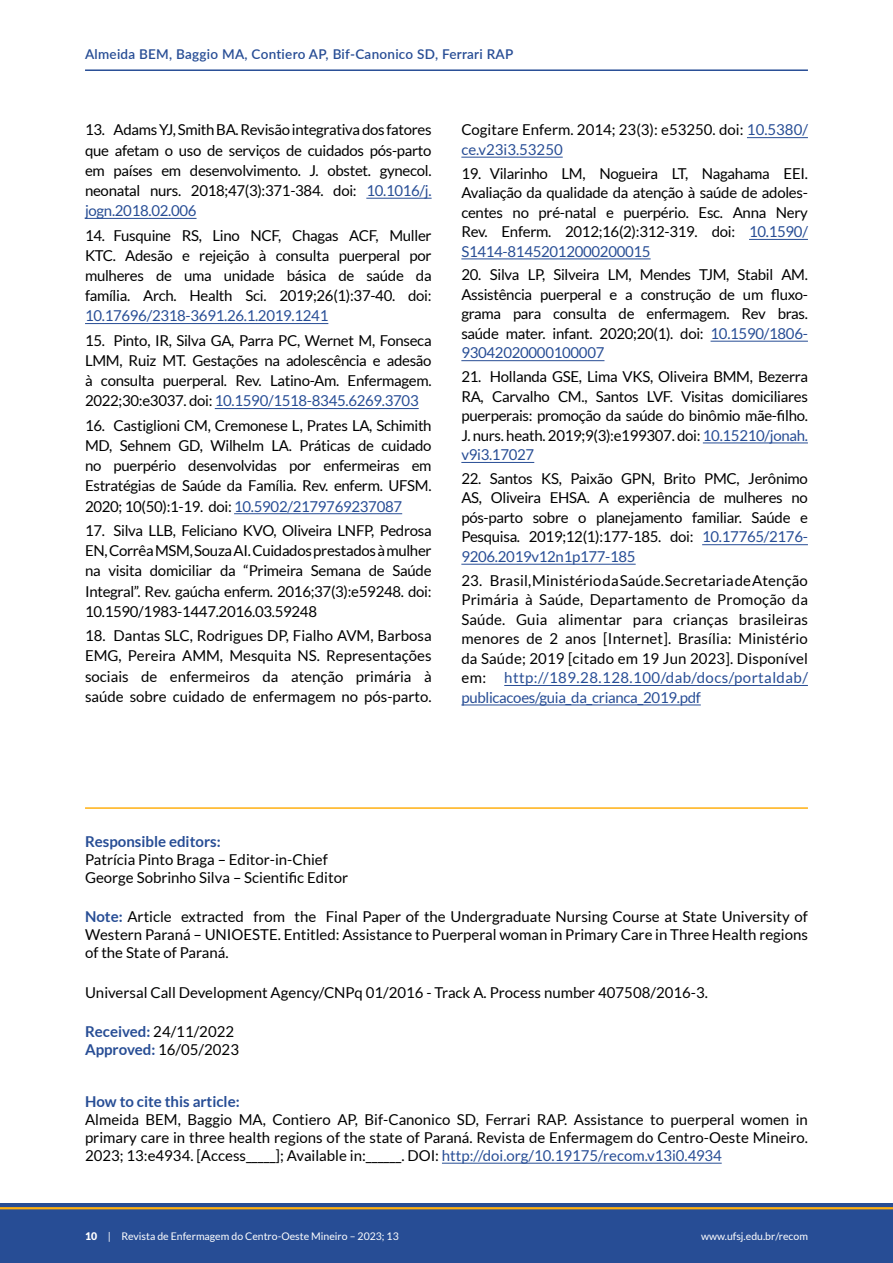
<style>
.page{position:relative;width:893px;height:1263px;background:#fff}
.page>*{position:absolute;margin:0;border:0;box-sizing:border-box;transform-origin:0 0}
.t1{font:15px/19.5px "Lato";letter-spacing:-.02em;color:#000;text-align:justify}
.t2{font:15px/18px "Lato";color:#000}
.t3{font:700 15px "Lato";color:#274d95}
.t4{font:15px "Lato";letter-spacing:-.02em;color:#274d95}
.t5{font:600 13.5px "Lato";letter-spacing:.02em;color:#274d95}
.t6{font:10.5px "Lato";color:#fff}
.s1{color:#274d95}
.s2{font-weight:700;color:#274d95}
.s3{font-weight:900}
</style>
<div class="page">
<div style="left:0;top:1203px;width:893px;height:60px;background:#274d95"></div>
<hr style="left:0;top:1207px;width:893px;height:2px;background:#ffb011">
<hr style="left:85px;top:69px;width:723px;height:2px;background:#274d95">
<hr style="left:366px;top:198px;width:66px;height:1px;background:#274d95">
<hr style="left:85px;top:218px;width:112px;height:1px;background:#274d95">
<hr style="left:85px;top:323px;width:243px;height:1px;background:#274d95">
<hr style="left:215px;top:408px;width:204px;height:1px;background:#274d95">
<hr style="left:234px;top:513px;width:168px;height:1px;background:#274d95">
<hr style="left:747px;top:137px;width:61px;height:1px;background:#274d95">
<hr style="left:461px;top:157px;width:102px;height:1px;background:#274d95">
<hr style="left:749px;top:239px;width:59px;height:1px;background:#274d95">
<hr style="left:461px;top:259px;width:190px;height:1px;background:#274d95">
<hr style="left:710px;top:341px;width:98px;height:1px;background:#274d95">
<hr style="left:461px;top:360px;width:143px;height:1px;background:#274d95">
<hr style="left:703px;top:443px;width:105px;height:1px;background:#274d95">
<hr style="left:461px;top:462px;width:73px;height:1px;background:#274d95">
<hr style="left:702px;top:544px;width:106px;height:1px;background:#274d95">
<hr style="left:461px;top:564px;width:175px;height:1px;background:#274d95">
<hr style="left:504px;top:685px;width:304px;height:1px;background:#274d95">
<hr style="left:461px;top:705px;width:240px;height:1px;background:#274d95">
<hr style="left:85px;top:807px;width:723px;height:2px;background:#ffb011">
<hr style="left:442px;top:1163px;width:280px;height:1px;background:#274d95">
<p class="t5" style="left:85px;top:44px;width:430px">Almeida BEM, Baggio MA, Contiero AP, Bif-Canonico SD, Ferrari RAP</p>
<p class="t1" style="left:85px;top:120px;width:348px;line-height:20.2px">13. Adams YJ, Smith BA. Revisão integrativa dos fatores que afetam o uso de serviços de cuidados pós-parto em países em desenvolvimento. J. obstet. gynecol. neonatal nurs. 2018;47(3):371-384. doi: <span class="s1">10.1016/j. jogn.2018.02.006</span></p>
<p class="t1" style="left:85px;top:225px;width:348px;line-height:20.2px">14. Fusquine RS, Lino NCF, Chagas ACF, Muller KTC. Adesão e rejeição à consulta puerperal por mulheres de uma unidade básica de saúde da família. Arch. Health Sci. 2019;26(1):37-40. doi:</p>
<p class="t4" style="left:85px;top:308px;width:245px">10.17696/2318-3691.26.1.2019.1241</p>
<p class="t1" style="left:85px;top:330px;width:348px;line-height:20.2px">15. Pinto, IR, Silva GA, Parra PC, Wernet M, Fonseca LMM, Ruiz MT. Gestações na adolescência e adesão à consulta puerperal. Rev. Latino-Am. Enfermagem.<br>2022;30:e3037. doi: <span class="s1">10.1590/1518-8345.6269.3703</span></p>
<p class="t1" style="left:85px;top:415px;width:348px;line-height:20.2px">16. Castiglioni CM, Cremonese L, Prates LA, Schimith MD, Sehnem GD, Wilhelm LA. Práticas de cuidado no puerpério desenvolvidas por enfermeiras em Estratégias de Saúde da Família. Rev. enferm. UFSM.<br>2020; 10(50):1-19. doi: <span class="s1">10.5902/2179769237087</span></p>
<p class="t1" style="left:85px;top:520px;width:348px;line-height:20.2px">17. Silva LLB, Feliciano KVO, Oliveira LNFP, Pedrosa EN, Corrêa MSM, Souza AI. Cuidados prestados à mulher na visita domiciliar da “Primeira Semana de Saúde Integral”. Rev. gaúcha enferm. 2016;37(3):e59248. doi:<br>10.1590/1983-1447.2016.03.59248</p>
<p class="t1" style="left:85px;top:625px;width:348px;line-height:20.2px">18. Dantas SLC, Rodrigues DP, Fialho AVM, Barbosa EMG, Pereira AMM, Mesquita NS. Representações sociais de enfermeiros da atenção primária à saúde sobre cuidado de enfermagem no pós-parto.</p>
<p class="t2" style="left:461px;top:120px;width:348px;line-height:19.5px">Cogitare Enferm. 2014; 23(3): e53250. doi: <span class="s1">10.5380/ ce.v23i3.53250</span></p>
<p class="t1" style="left:461px;top:163px;width:348px">19. Vilarinho LM, Nogueira LT, Nagahama EEI.<br>Avaliação da qualidade da atenção à saúde de adoles&shy;centes no pré-natal e puerpério. Esc. Anna Nery Rev. Enferm. 2012;16(2):312-319. doi: <span class="s1">10.1590/ S1414-81452012000200015</span></p>
<p class="t1" style="left:461px;top:265px;width:348px">20. Silva LP, Silveira LM, Mendes TJM, Stabil AM.<br>Assistência puerperal e a construção de um fluxo&shy;grama para consulta de enfermagem. Rev bras. saúde mater. infant. 2020;20(1). doi: <span class="s1">10.1590/1806- 93042020000100007</span></p>
<p class="t1" style="left:461px;top:367px;width:348px">21. Hollanda GSE, Lima VKS, Oliveira BMM, Bezerra RA, Carvalho CM., Santos LVF. Visitas domiciliares puerperais: promoção da saúde do binômio mãe-filho.<br>J. nurs. heath. 2019;9(3):e199307. doi: <span class="s1">10.15210/jonah. v9i3.17027</span></p>
<p class="t1" style="left:461px;top:469px;width:348px">22. Santos KS, Paixão GPN, Brito PMC, Jerônimo AS, Oliveira EHSA. A experiência de mulheres no pós-parto sobre o planejamento familiar. Saúde e Pesquisa. 2019;12(1):177-185. doi: <span class="s1">10.17765/2176- 9206.2019v12n1p177-185</span></p>
<p class="t1" style="left:461px;top:570px;width:348px">23. Brasil, Ministério da Saúde. Secretaria de Atenção Primária à Saúde, Departamento de Promoção da Saúde. Guia alimentar para crianças brasileiras menores de 2 anos [Internet]. Brasília: Ministério da Saúde; 2019 [citado em 19 Jun 2023]. Disponível em: <span class="s1">http://189.28.128.100/dab/docs/portaldab/ publicacoes/guia_da_crianca_2019.pdf</span></p>
<p class="t3" style="left:85px;top:833px;width:137px">Responsible editors:</p>
<p class="t2" style="left:85px;top:850px;width:264px">Patrícia Pinto Braga – Editor-in-Chief<br>George Sobrinho Silva – Scientific Editor</p>
<p class="t1" style="left:85px;top:908px;width:724px;line-height:18px"><span class="s2">Note:</span> Article extracted from the Final Paper of the Undergraduate Nursing Course at State University of Western Paraná – UNIOESTE. Entitled: Assistance to Puerperal woman in Primary Care in Three Health regions of the State of Paraná.</p>
<p class="t2" style="left:85px;top:983px;width:624px">Universal Call Development Agency/CNPq 01/2016 - Track A. Process number 407508/2016-3.</p>
<p class="t2" style="left:85px;top:1022px;width:155px"><span class="s2">Received:</span> 24/11/2022<br><span class="s2">Approved:</span> 16/05/2023</p>
<p class="t3" style="left:85px;top:1093px;width:156px">How to cite this article:</p>
<p class="t1" style="left:85px;top:1110px;width:724px;line-height:18px">Almeida BEM, Baggio MA, Contiero AP, Bif-Canonico SD, Ferrari RAP. Assistance to puerperal women in primary care in three health regions of the state of Paraná. Revista de Enfermagem do Centro-Oeste Mineiro.<br>2023; 13:e4934. [Access_____]; Available in:______. DOI: <span class="s1">http://doi.org/10.19175/recom.v13i0.4934</span></p>
<p class="t6" style="left:85px;top:1230px;width:315px"><span class="s3">10</span> | Revista de Enfermagem do Centro-Oeste Mineiro – 2023; 13</p>
<p class="t6" style="left:701px;top:1230px;width:108px">www.ufsj.edu.br/recom</p>
</div>
